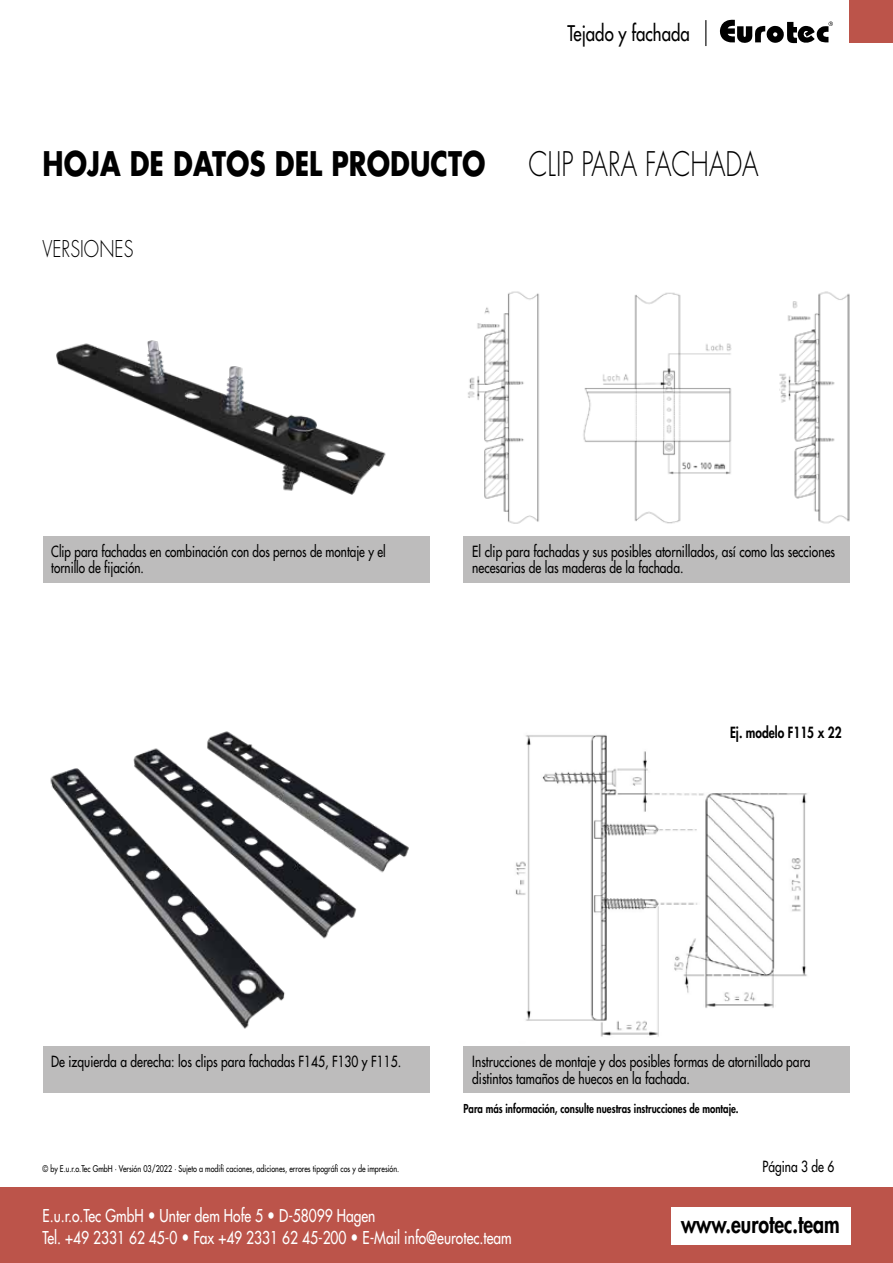
<style>
.page{position:relative;width:893px;height:1263px;background:#fff}
.page>*{position:absolute;margin:0;border:0;box-sizing:border-box;transform-origin:0 0}
.t1{font:700 33px "Futura Std";color:#000;scale:.8 1}
.t2{font:300 33px "Futura Std";color:#000;scale:.78 1}
.t3{font:800 24.3px "Futura Std";color:#000;scale:.8 1}
.t4{font:300 22.5px "Futura Std";color:#000;scale:.8 1}
.t5{font:500 21px "Futura Std";color:#000;scale:.8 1}
.t6{font:500 17.25px/22.5px "Futura Std";color:#fff;scale:.8 1}
.t7{font:500 15px/16.5px "Futura Std";color:#000;scale:.8 1}
.t8{font:500 15px/16.5px "Futura Std";color:#000;scale:.78 1}
.t9{font:800 15px "Futura Std";color:#000;scale:.8 1}
.t10{font:800 12px "Futura Std";color:#000;scale:.8 1}
.t11{font:500 9px "Futura Std";color:#000;scale:.8 1}
.s1{font-weight:800}
</style>
<div class="page">
<div style="left:0;top:1187px;width:893px;height:76px;background:#bc544a"></div>
<div style="left:671px;top:1208px;width:179px;height:37px;background:#fff"></div>
<div style="left:849px;top:0;width:44px;height:43px;background:#bc544a"></div>
<svg style="left:720px;top:20px;width:113px;height:24px"></svg>
<svg style="left:705px;top:20px;width:1px;height:26px"></svg>
<img style="left:50px;top:731px;width:359px;height:298px">
<img style="left:56px;top:340px;width:330px;height:155px">
<img style="left:468px;top:291px;width:71px;height:233px">
<img style="left:779px;top:291px;width:71px;height:233px">
<img style="left:583px;top:292px;width:149px;height:232px">
<img style="left:515px;top:735px;width:292px;height:302px">
<div style="left:463px;top:1046px;width:387px;height:47px;background:#bdbcbc"></div>
<div style="left:43px;top:536px;width:386px;height:47px;background:#bdbcbc"></div>
<div style="left:43px;top:1046px;width:386px;height:47px;background:#bdbcbc"></div>
<div style="left:463px;top:536px;width:387px;height:47px;background:#bdbcbc"></div>
<h3 class="t5" style="left:567px;top:20px;width:154px">Tejado y fachada</h3>
<h1 class="t1" style="left:43px;top:142px;width:555px">HOJA DE DATOS DEL PRODUCTO</h1>
<h1 class="t2" style="left:529px;top:144px;width:297px">CLIP PARA FACHADA</h1>
<h3 class="t4" style="left:43px;top:235px;width:115px">VERSIONES</h3>
<p class="t8" style="left:51px;top:543px;width:430px">Clip para fachadas en combinación con dos pernos de montaje y el tornillo de fijación.</p>
<p class="t7" style="left:472px;top:543px;width:455px">El clip para fachadas y sus posibles atornillados, así como las secciones necesarias de las maderas de la fachada.</p>
<p class="t9" style="left:730px;top:723px;width:141px">Ej. modelo F115 x 22</p>
<p class="t7" style="left:51px;top:1053px;width:439px">De izquierda a derecha: los clips para fachadas F145, F130 y F115.</p>
<p class="t7" style="left:472px;top:1053px;width:424px">Instrucciones de montaje y dos posibles formas de atornillado para distintos tamaños de huecos en la fachada.</p>
<p class="t10" style="left:463px;top:1101px;width:345px">Para más información, consulte nuestras instrucciones de montaje.</p>
<p class="t11" style="left:43px;top:1163px;width:447px">© by E.u.r.o.Tec GmbH · Versión 03/2022 · Sujeto a modifi caciones, adiciones, errores tipográfi cos y de impresión.</p>
<p class="t7" style="left:762px;top:1159px;width:92px">Página 3 de 6</p>
<p class="t6" style="left:43px;top:1204px;width:588px">E.u.r.o.Tec GmbH <span class="s1">•</span> Unter dem Hofe 5 <span class="s1">•</span> D-58099 Hagen<br>Tel. +49 2331 62 45-0 <span class="s1">•</span> Fax +49 2331 62 45-200 <span class="s1">•</span> E-Mail info@eurotec.team</p>
<h2 class="t3" style="left:681px;top:1208px;width:200px">www.eurotec.team</h2>
</div>
